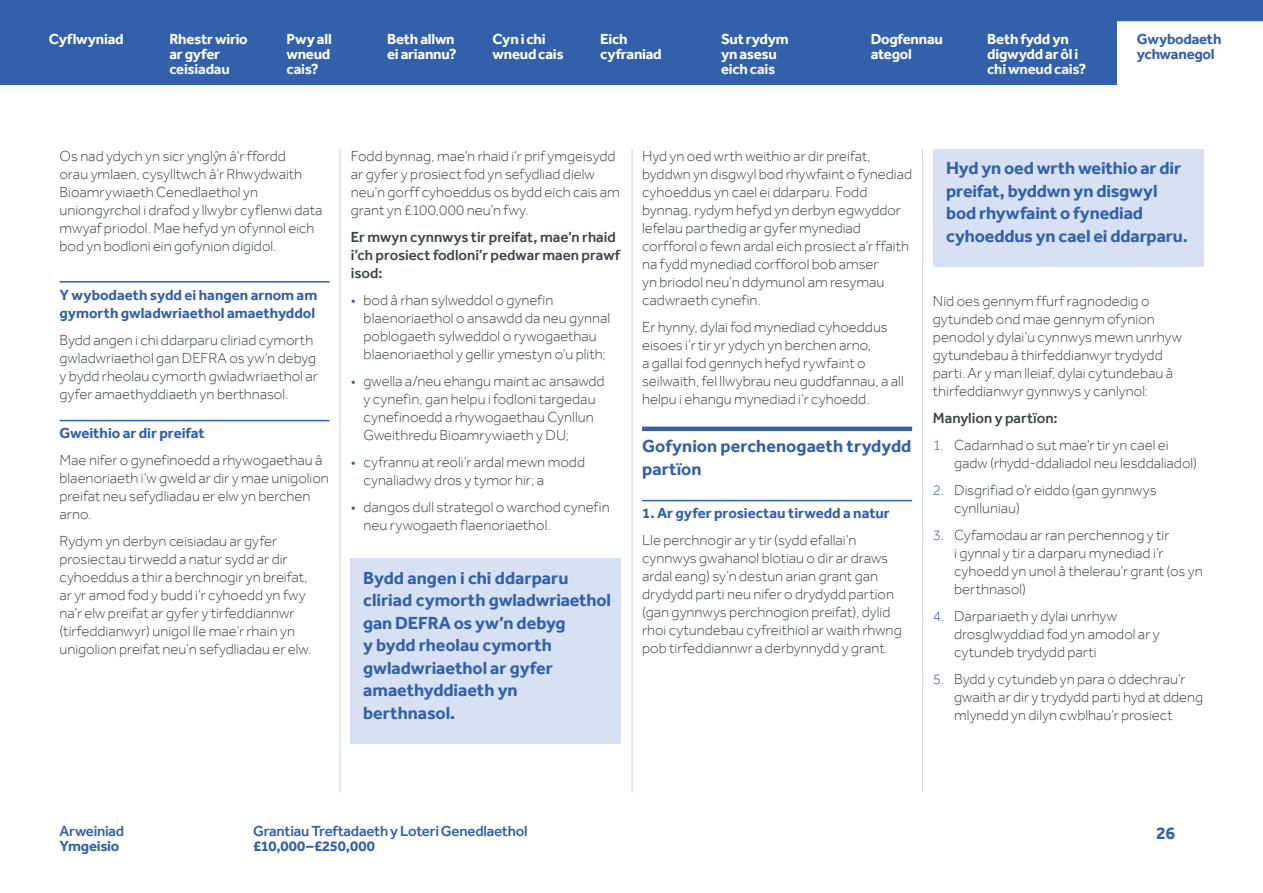
<style>
.page{position:relative;width:1263px;height:893px;background:#fff}
.page>*{position:absolute;margin:0;border:0;box-sizing:border-box;transform-origin:0 0}
.Pullout_Large_12_15p{font:700 18px/22.5px "Effra";letter-spacing:-.005em;color:#3260aa}
.Heading_12_15pt___Ru{font:700 18px/22.5px "Effra";color:#3260aa}
.Body_Text_10_12pt{font:300 15px/18px "Effra";color:#3c4247}
.Numbered_Text_10_12p{font:300 15px/18px "Effra";color:#3c4247}
.t1{font:700 15px/15px "Effra";letter-spacing:-.015em;color:#fff}
.Heading_10_12pt___6p{font:700 15px/18px "Effra";color:#3260aa}
.Body_Text_10_12pt-2{font:500 15px/18px "Effra";color:#3c4247}
.t2{font:500 15px "Effra";letter-spacing:-.015em;color:#3260aa}
.Heading_10_12pt___6p-2{font:700 15px "Effra";letter-spacing:-.02em;color:#3260aa}
.s1{color:#3260aa}
</style>
<div class="page">
<hr style="left:60px;top:281px;width:270px;height:2px;background:#3260aa">
<hr style="left:60px;top:420px;width:270px;height:1px;background:#3260aa">
<hr style="left:642px;top:427px;width:270px;height:4px;background:#3260aa">
<hr style="left:642px;top:500px;width:270px;height:1px;background:#3260aa">
<hr style="left:340px;top:149px;width:1px;height:643px;background:#cdd5db">
<hr style="left:632px;top:149px;width:1px;height:643px;background:#cdd5db">
<hr style="left:922px;top:149px;width:1px;height:643px;background:#cdd5db">
<div style="left:350px;top:559px;width:270px;height:185px;background:#d8e1f3"></div>
<div style="left:933px;top:149px;width:270px;height:118px;background:#d8e1f3"></div>
<div style="left:0;top:0;width:1263px;height:85px;background:#3260aa"></div>
<div style="left:1117px;top:21px;width:146px;height:64px;background:#fff"></div>
<p class="t1" style="left:49px;top:31px;width:76px">Cyflwyniad</p>
<p class="Heading_10_12pt___6p" style="left:1137px;top:31px;width:86px;line-height:15px">Gwybodaeth ychwanegol</p>
<p class="t1" style="left:169px;top:31px;width:80px">Rhestr wirio ar gyfer ceisiadau</p>
<p class="t1" style="left:286px;top:31px;width:47px;text-align:justify">Pwy all wneud cais?</p>
<p class="t1" style="left:387px;top:31px;width:71px">Beth allwn ei ariannu?</p>
<p class="t1" style="left:492px;top:31px;width:73px">Cyn i chi wneud cais</p>
<p class="t1" style="left:600px;top:31px;width:63px">Eich cyfraniad</p>
<p class="t1" style="left:721px;top:31px;width:69px">Sut rydym yn asesu eich cais</p>
<p class="t1" style="left:871px;top:31px;width:74px">Dogfennau ategol</p>
<p class="t1" style="left:987px;top:31px;width:101px">Beth fydd yn digwydd ar ôl i chi wneud cais?</p>
<p class="Body_Text_10_12pt" style="left:60px;top:147px;width:265px">Os nad ydych yn sicr ynglyˆn â’r ffordd<br>orau ymlaen, cysylltwch â’r Rhwydwaith Bioamrywiaeth Cenedlaethol yn uniongyrchol i drafod y llwybr cyflenwi data mwyaf priodol. Mae hefyd yn ofynnol eich bod yn bodloni ein gofynion digidol.</p>
<h3 class="Heading_10_12pt___6p" style="left:60px;top:285px;width:259px">Y wybodaeth sydd ei hangen arnom am gymorth gwladwriaethol amaethyddol</h3>
<p class="Body_Text_10_12pt" style="left:60px;top:330px;width:260px">Bydd angen i chi ddarparu cliriad cymorth gwladwriaethol gan DEFRA os yw’n debyg y bydd rheolau cymorth gwladwriaethol ar gyfer amaethyddiaeth yn berthnasol.</p>
<h3 class="Heading_10_12pt___6p" style="left:60px;top:424px;width:147px">Gweithio ar dir preifat</h3>
<p class="Body_Text_10_12pt" style="left:60px;top:451px;width:271px">Mae nifer o gynefinoedd a rhywogaethau â blaenoriaeth i’w gweld ar dir y mae unigolion preifat neu sefydliadau er elw yn berchen arno.</p>
<p class="Body_Text_10_12pt" style="left:60px;top:532px;width:254px">Rydym yn derbyn ceisiadau ar gyfer prosiectau tirwedd a natur sydd ar dir cyhoeddus a thir a berchnogir yn breifat, ar yr amod fod y budd i’r cyhoedd yn fwy na’r elw preifat ar gyfer y tirfeddiannwr (tirfeddianwyr) unigol lle mae’r rhain yn unigolion preifat neu’n sefydliadau er elw.</p>
<p class="Body_Text_10_12pt" style="left:351px;top:147px;width:271px">Fodd bynnag, mae’n rhaid i’r prif ymgeisydd ar gyfer y prosiect fod yn sefydliad dielw neu’n gorff cyhoeddus os bydd eich cais am grant yn £100,000 neu’n fwy.</p>
<p class="Body_Text_10_12pt-2" style="left:351px;top:228px;width:271px">Er mwyn cynnwys tir preifat, mae’n rhaid i’ch prosiect fodloni’r pedwar maen prawf isod:</p>
<p class="Body_Text_10_12pt" style="left:364px;top:291px;width:248px;text-indent:-13px"><span class="s1">•</span> bod â rhan sylweddol o gynefin blaenoriaethol o ansawdd da neu gynnal poblogaeth sylweddol o rywogaethau blaenoriaethol y gellir ymestyn o’u plith;</p>
<p class="Body_Text_10_12pt" style="left:364px;top:372px;width:243px;text-indent:-13px"><span class="s1">•</span> gwella a/neu ehangu maint ac ansawdd y cynefin, gan helpu i fodloni targedau cynefinoedd a rhywogaethau Cynllun Gweithredu Bioamrywiaeth y DU;</p>
<p class="Body_Text_10_12pt" style="left:364px;top:453px;width:223px;text-indent:-13px"><span class="s1">•</span> cyfrannu at reoli’r ardal mewn modd cynaliadwy dros y tymor hir; a</p>
<p class="Body_Text_10_12pt" style="left:364px;top:498px;width:248px;text-indent:-13px"><span class="s1">•</span> dangos dull strategol o warchod cynefin neu rywogaeth flaenoriaethol.</p>
<p class="Pullout_Large_12_15p" style="left:363px;top:566px;width:249px">Bydd angen i chi ddarparu cliriad cymorth gwladwriaethol gan DEFRA os yw’n debyg<br>y bydd rheolau cymorth gwladwriaethol ar gyfer amaethyddiaeth yn berthnasol.</p>
<p class="Body_Text_10_12pt" style="left:642px;top:147px;width:272px">Hyd yn oed wrth weithio ar dir preifat, byddwn yn disgwyl bod rhywfaint o fynediad cyhoeddus yn cael ei ddarparu. Fodd bynnag, rydym hefyd yn derbyn egwyddor lefelau parthedig ar gyfer mynediad corfforol o fewn ardal eich prosiect a’r ffaith na fydd mynediad corfforol bob amser<br>yn briodol neu’n ddymunol am resymau cadwraeth cynefin.</p>
<p class="Body_Text_10_12pt" style="left:642px;top:318px;width:263px">Er hynny, dylai fod mynediad cyhoeddus eisoes i’r tir yr ydych yn berchen arno,<br>a gallai fod gennych hefyd rywfaint o seilwaith, fel llwybrau neu guddfannau, a all helpu i ehangu mynediad i’r cyhoedd.</p>
<h2 class="Heading_12_15pt___Ru" style="left:642px;top:435px;width:271px">Gofynion perchenogaeth trydydd partïon</h2>
<h3 class="Heading_10_12pt___6p" style="left:642px;top:504px;width:249px">1. Ar gyfer prosiectau tirwedd a natur</h3>
<p class="Body_Text_10_12pt" style="left:642px;top:531px;width:261px">Lle perchnogir ar y tir (sydd efallai’n cynnwys gwahanol blotiau o dir ar draws ardal eang) sy’n destun arian grant gan drydydd parti neu nifer o drydydd partïon (gan gynnwys perchnogion preifat), dylid rhoi cytundebau cyfreithiol ar waith rhwng pob tirfeddiannwr a derbynnydd y grant.</p>
<p class="Pullout_Large_12_15p" style="left:946px;top:157px;width:243px">Hyd yn oed wrth weithio ar dir preifat, byddwn yn disgwyl bod rhywfaint o fynediad cyhoeddus yn cael ei ddarparu.</p>
<p class="Body_Text_10_12pt" style="left:933px;top:292px;width:251px">Nid oes gennym ffurf ragnodedig o gytundeb ond mae gennym ofynion penodol y dylai’u cynnwys mewn unrhyw gytundebau â thirfeddianwyr trydydd parti. Ar y man lleiaf, dylai cytundebau â thirfeddianwyr gynnwys y canlynol:</p>
<p class="Body_Text_10_12pt-2" style="left:933px;top:409px;width:126px">Manylion y partïon:</p>
<p class="Numbered_Text_10_12p" style="left:954px;top:436px;width:244px;text-indent:-21px"><span class="s1">1.</span> Cadarnhad o sut mae’r tir yn cael ei gadw (rhydd-ddaliadol neu lesddaliadol)</p>
<p class="Numbered_Text_10_12p" style="left:954px;top:481px;width:204px;text-indent:-21px"><span class="s1">2.</span> Disgrifiad o’r eiddo (gan gynnwys cynlluniau)</p>
<p class="Numbered_Text_10_12p" style="left:954px;top:526px;width:250px;text-indent:-21px"><span class="s1">3.</span> Cyfamodau ar ran perchennog y tir<br>i gynnal y tir a darparu mynediad i’r cyhoedd yn unol â thelerau’r grant (os yn berthnasol)</p>
<p class="Numbered_Text_10_12p" style="left:954px;top:607px;width:207px;text-indent:-21px"><span class="s1">4.</span> Darpariaeth y dylai unrhyw drosglwyddiad fod yn amodol ar y cytundeb trydydd parti</p>
<p class="Numbered_Text_10_12p" style="left:954px;top:670px;width:250px;text-indent:-21px"><span class="s1">5.</span> Bydd y cytundeb yn para o ddechrau’r gwaith ar dir y trydydd parti hyd at ddeng mlynedd yn dilyn cwblhau’r prosiect</p>
<p class="t2" style="left:60px;top:822px;width:66px">Arweiniad</p>
<p class="Heading_10_12pt___6p-2" style="left:60px;top:837px;width:61px">Ymgeisio</p>
<p class="t2" style="left:253px;top:822px;width:276px">Grantiau Treftadaeth y Loteri Genedlaethol</p>
<p class="Heading_10_12pt___6p" style="left:253px;top:837px;width:123px">£10,000–£250,000</p>
<p class="Pullout_Large_12_15p" style="left:1156px;top:821px;width:20px">26</p>
</div>
